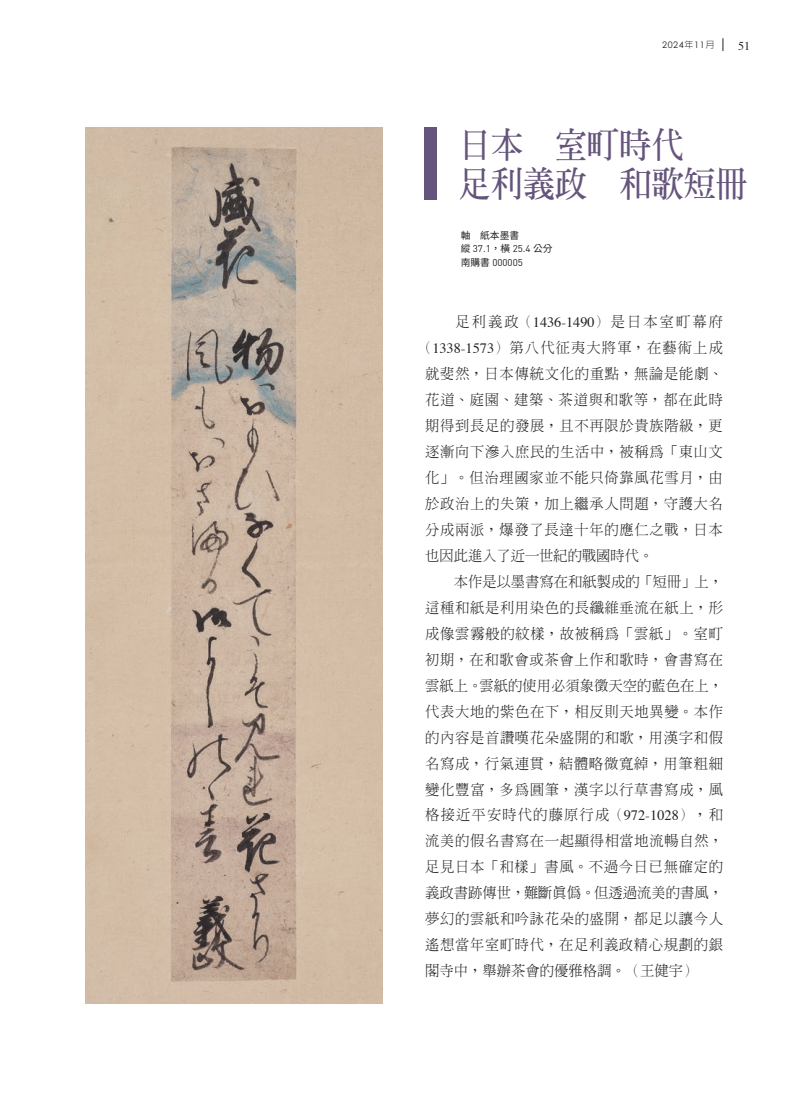
<style>
.page{position:relative;width:808px;height:1106px;background:#fff}
.page>*{position:absolute;margin:0;border:0;box-sizing:border-box;transform-origin:0 0}
.t1{font:700 35.25px/39px "AR Ming B5";letter-spacing:-.02em;color:#65547b;scale:.93 1}
.t2{font:300 14.25px "AR Ming B5";letter-spacing:.05em;color:#231f20}
.t3{font:300 14.25px "AR Ming B5";letter-spacing:.005em;color:#231f20}
.t4{font:300 14.25px "AR Ming B5";letter-spacing:.08em;color:#231f20}
.t5{font:300 14.25px "AR Ming B5";letter-spacing:.085em;color:#231f20}
.t6{font:300 14.25px "AR Ming B5";letter-spacing:.145em;color:#231f20}
.t7{font:300 14.25px "AR Ming B5";color:#231f20}
.t8{font:12px "Times";color:#231f20}
.t9{font:9.75px/13.2px "Noto Sans CJ Ktc";color:#231f20}
.t10{font:9px "Century Gothic";letter-spacing:.075em;color:#231f20}
.s1{font-family:"AR Hei B5";font-weight:300}
.s2{font-family:"DIN Pro"}
.s3{font-family:"Times";font-weight:400}
</style>
<div class="page">
<svg style="left:723px;top:38px;width:1px;height:13px"></svg>
<div style="left:424px;top:127px;width:13px;height:73px;background:#65547b"></div>
<img style="left:85px;top:128px;width:298px;height:875px">
<p class="t10" style="left:662px;top:40px;width:54px">2024<span class="s1">年</span>11<span class="s1">月</span></p>
<p class="t8" style="left:738px;top:34px;width:13px">51</p>
<p class="t1" style="left:459px;top:125px;width:313px">日本　室町時代　足利義政　和歌短冊</p>
<p class="t9" style="left:461px;top:229px;width:93px">軸　紙本墨書<br>縱 <span class="s2">37.1</span>，橫 <span class="s2">25.4</span> 公分南購書 <span class="s2">000005</span></p>
<p class="t6" style="left:455px;top:315px;width:269px">足利義政（<span class="s3">1436-1490</span>）是日本室町幕府</p>
<p class="t4" style="left:418px;top:341px;width:306px">（<span class="s3">1338-1573</span>）第八代征夷大將軍，在藝術上成</p>
<p class="t2" style="left:425px;top:366px;width:299px">就斐然，日本傳統文化的重點，無論是能劇、</p>
<p class="t2" style="left:425px;top:392px;width:299px">花道、庭園、建築、茶道與和歌等，都在此時</p>
<p class="t2" style="left:425px;top:418px;width:299px">期得到長足的發展，且不再限於貴族階級，更</p>
<p class="t2" style="left:425px;top:444px;width:299px">逐漸向下滲入庶民的生活中，被稱為「東山文</p>
<p class="t2" style="left:425px;top:470px;width:299px">化」。但治理國家並不能只倚靠風花雪月，由</p>
<p class="t2" style="left:425px;top:496px;width:299px">於政治上的失策，加上繼承人問題，守護大名</p>
<p class="t2" style="left:425px;top:522px;width:299px">分成兩派，爆發了長達十年的應仁之戰，日本</p>
<p class="t7" style="left:425px;top:548px;width:229px">也因此進入了近一世紀的戰國時代。</p>
<p class="t3" style="left:454px;top:574px;width:271px">本作是以墨書寫在和紙製成的「短冊」上，</p>
<p class="t2" style="left:425px;top:600px;width:299px">這種和紙是利用染色的長纖維垂流在紙上，形</p>
<p class="t2" style="left:425px;top:626px;width:299px">成像雲霧般的紋樣，故被稱為「雲紙」。室町</p>
<p class="t2" style="left:425px;top:652px;width:299px">初期，在和歌會或茶會上作和歌時，會書寫在</p>
<p class="t3" style="left:425px;top:678px;width:299px">雲紙上。雲紙的使用必須象徵天空的藍色在上，</p>
<p class="t2" style="left:425px;top:704px;width:299px">代表大地的紫色在下，相反則天地異變。本作</p>
<p class="t2" style="left:425px;top:730px;width:299px">的內容是首讚嘆花朵盛開的和歌，用漢字和假</p>
<p class="t2" style="left:425px;top:756px;width:299px">名寫成，行氣連貫，結體略微寬綽，用筆粗細</p>
<p class="t2" style="left:425px;top:782px;width:299px">變化豐富，多為圓筆，漢字以行草書寫成，風</p>
<p class="t5" style="left:425px;top:808px;width:299px">格接近平安時代的藤原行成（<span class="s3">972-1028</span>），和</p>
<p class="t2" style="left:425px;top:834px;width:299px">流美的假名書寫在一起顯得相當地流暢自然，</p>
<p class="t2" style="left:425px;top:859px;width:299px">足見日本「和樣」書風。不過今日已無確定的</p>
<p class="t3" style="left:425px;top:885px;width:299px">義政書跡傳世，難斷真偽。但透過流美的書風，</p>
<p class="t2" style="left:425px;top:911px;width:299px">夢幻的雲紙和吟詠花朵的盛開，都足以讓今人</p>
<p class="t2" style="left:425px;top:937px;width:299px">遙想當年室町時代，在足利義政精心規劃的銀</p>
<p class="t3" style="left:425px;top:963px;width:274px">閣寺中，舉辦茶會的優雅格調。（王健宇）</p>
</div>
